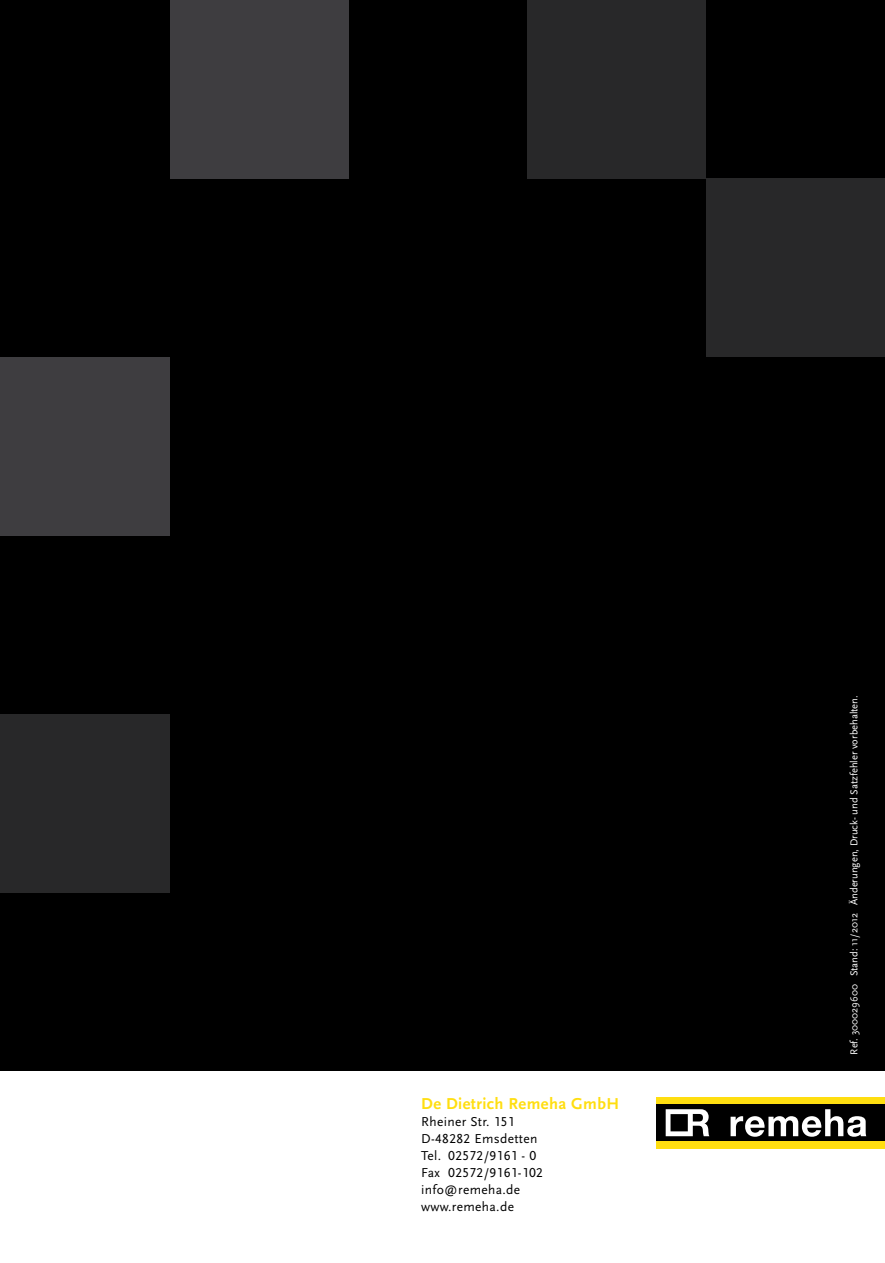
<style>
.page{position:relative;width:885px;height:1263px;background:#fff}
.page>*{position:absolute;margin:0;border:0;box-sizing:border-box;transform-origin:0 0}
.t1{font:700 16.5px "Scala Sans";letter-spacing:.025em;color:#ffde10}
.t2{font:13.5px/16.8px "Scala Sans OT";letter-spacing:.025em;color:#000}
.t3{font:10.5px "Scala Sans Pro";color:#fff}
</style>
<div class="page">
<div style="left:0;top:0;width:884px;height:1263px;background:#000"></div>
<div style="left:527px;top:0;width:179px;height:179px;background:#282829"></div>
<div style="left:170px;top:0;width:179px;height:179px;background:#3e3d40"></div>
<div style="left:0;top:357px;width:170px;height:179px;background:#3e3d40"></div>
<div style="left:0;top:1071px;width:884px;height:192px;background:#fff"></div>
<div style="left:706px;top:179px;width:178px;height:178px;background:#282829"></div>
<div style="left:0;top:714px;width:170px;height:179px;background:#282829"></div>
<div style="left:657px;top:1097px;width:227px;height:51px;background:#ffde10"></div>
<div style="left:657px;top:1104px;width:227px;height:37px;background:#000"></div>
<svg style="left:665px;top:1109px;width:44px;height:27px"></svg>
<svg style="left:730px;top:1109px;width:136px;height:28px"></svg>
<p class="t1" style="left:421px;top:1095px;width:199px">De Dietrich Remeha GmbH</p>
<p class="t2" style="left:421px;top:1113px;width:123px">Rheiner Str. 151<br>D-48282 Emsdetten<br>Tel. 02572/9161 - 0<br>Fax 02572/9161-102 info@remeha.de www.remeha.de</p>
<p class="t3" style="left:847px;top:1054px;width:361px;rotate:-90deg">Ref. 300029600 Stand: 11/2012 Änderungen, Druck- und Satzfehler vorbehalten.</p>
</div>
